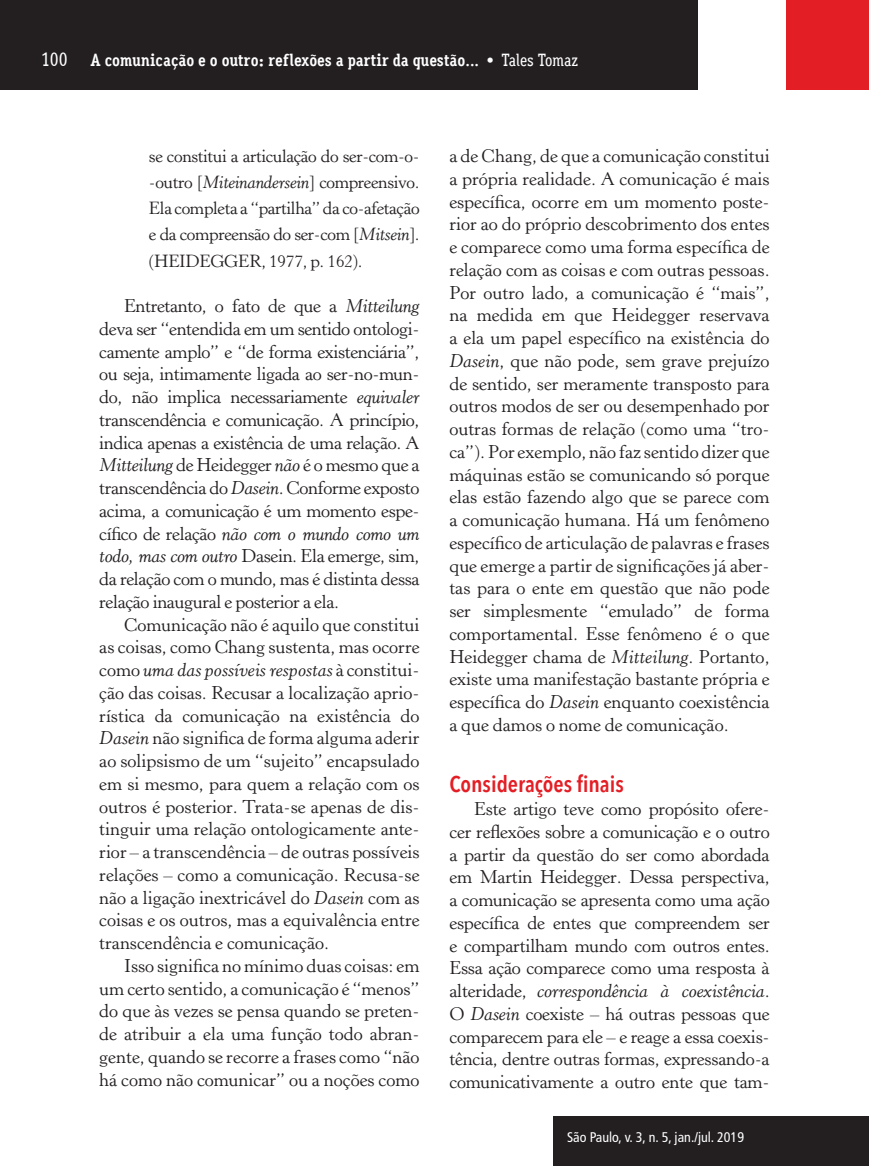
<style>
.page{position:relative;width:869px;height:1166px;background:#fff}
.page>*{position:absolute;margin:0;border:0;box-sizing:border-box;transform-origin:0 0}
.t1{font:600 22.75px "Avenir Next Condensed";color:#e41e25}
.t2{font:18.38px/22.8px "Horley Old Style";color:#231f20;text-align:justify}
.t3{font:17.5px/26.2px "Horley Old Style";letter-spacing:-.02em;color:#231f20;text-align:justify}
.t4{font:700 17.5px "Aaux Office";color:#fff}
.t5{font:condensed 14px "Frutiger LT Std";color:#fff}
.s1{font-weight:500;font-size:19.25px}
.s2{font-weight:500}
.s3{font-style:italic}
</style>
<div class="page">
<div style="left:785px;top:0;width:83px;height:90px;background:#e41e25"></div>
<div style="left:0;top:0;width:697px;height:89px;background:#231f20"></div>
<div style="left:553px;top:1116px;width:314px;height:50px;background:#231f20"></div>
<p class="t4" style="left:42px;top:49px;width:538px"><span class="s1">100</span> A comunicação e o outro: reflexões a partir da questão... <span class="s2">• Tales Tomaz</span></p>
<p class="t3" style="left:149px;top:143px;width:272px">se constitui a articulação do ser-com-o--outro [<span class="s3">Miteinandersein</span>] compreensivo.<br>Ela completa a “partilha” da co-afetação e da compreensão do ser-com [<span class="s3">Mitsein</span>]. (HEIDEGGER, 1977, p. 162).</p>
<p class="t2" style="left:99px;top:295px;width:321px;text-indent:25px">Entretanto, o fato de que a <span class="s3">Mitteilung </span>deva ser “entendida em um sentido ontologi&shy;camente amplo” e “de forma existenciária”, ou seja, intimamente ligada ao ser-no-mun&shy;do, não implica necessariamente <span class="s3">equivaler </span>transcendência e comunicação. A princípio, indica apenas a existência de uma relação. A <span class="s3">Mitteilung</span> de Heidegger <span class="s3">não</span> é o mesmo que a transcendência do <span class="s3">Dasein</span>. Conforme exposto acima, a comunicação é um momento espe&shy;cífico de relação <span class="s3">não com o mundo como um todo, mas com outro</span> Dasein. Ela emerge, sim, da relação com o mundo, mas é distinta dessa relação inaugural e posterior a ela.</p>
<p class="t2" style="left:99px;top:613px;width:321px;text-indent:25px">Comunicação não é aquilo que constitui as coisas, como Chang sustenta, mas ocorre como <span class="s3">uma das possíveis respostas</span> à constitui&shy;ção das coisas. Recusar a localização aprio&shy;rística da comunicação na existência do <span class="s3">Dasein</span> não significa de forma alguma aderir ao solipsismo de um “sujeito” encapsulado em si mesmo, para quem a relação com os outros é posterior. Trata-se apenas de dis&shy;tinguir uma relação ontologicamente ante&shy;rior – a transcendência – de outras possíveis relações – como a comunicação. Recusa-se não a ligação inextricável do <span class="s3">Dasein</span> com as coisas e os outros, mas a equivalência entre transcendência e comunicação.</p>
<p class="t2" style="left:99px;top:955px;width:321px;text-indent:25px">Isso significa no mínimo duas coisas: em um certo sentido, a comunicação é “menos” do que às vezes se pensa quando se preten&shy;de atribuir a ela uma função todo abran&shy;gente, quando se recorre a frases como “não há como não comunicar” ou a noções como</p>
<p class="t2" style="left:449px;top:145px;width:321px">a de Chang, de que a comunicação constitui a própria realidade. A comunicação é mais específica, ocorre em um momento poste&shy;rior ao do próprio descobrimento dos entes e comparece como uma forma específica de relação com as coisas e com outras pessoas.<br>Por outro lado, a comunicação é “mais”, na medida em que Heidegger reservava a ela um papel específico na existência do <span class="s3">Dasein</span>, que não pode, sem grave prejuízo de sentido, ser meramente transposto para outros modos de ser ou desempenhado por outras formas de relação (como uma “tro&shy;ca”). Por exemplo, não faz sentido dizer que máquinas estão se comunicando só porque elas estão fazendo algo que se parece com a comunicação humana. Há um fenômeno específico de articulação de palavras e frases que emerge a partir de significações já aber&shy;tas para o ente em questão que não pode ser simplesmente “emulado” de forma comportamental. Esse fenômeno é o que Heidegger chama de <span class="s3">Mitteilung</span>. Portanto, existe uma manifestação bastante própria e específica do <span class="s3">Dasein</span> enquanto coexistência a que damos o nome de comunicação.</p>
<p class="t1" style="left:449px;top:770px;width:176px">Considerações finais</p>
<p class="t2" style="left:449px;top:798px;width:322px;text-indent:25px">Este artigo teve como propósito ofere&shy;cer reflexões sobre a comunicação e o outro a partir da questão do ser como abordada em Martin Heidegger. Dessa perspectiva, a comunicação se apresenta como uma ação específica de entes que compreendem ser e compartilham mundo com outros entes.<br>Essa ação comparece como uma resposta à alteridade, <span class="s3">correspondência à coexistência</span>.<br>O <span class="s3">Dasein</span> coexiste – há outras pessoas que comparecem para ele – e reage a essa coexis&shy;tência, dentre outras formas, expressando-a comunicativamente a outro ente que tam-</p>
<p class="t5" style="left:567px;top:1129px;width:178px">São Paulo, v. 3, n. 5, jan./jul. 2019</p>
</div>
